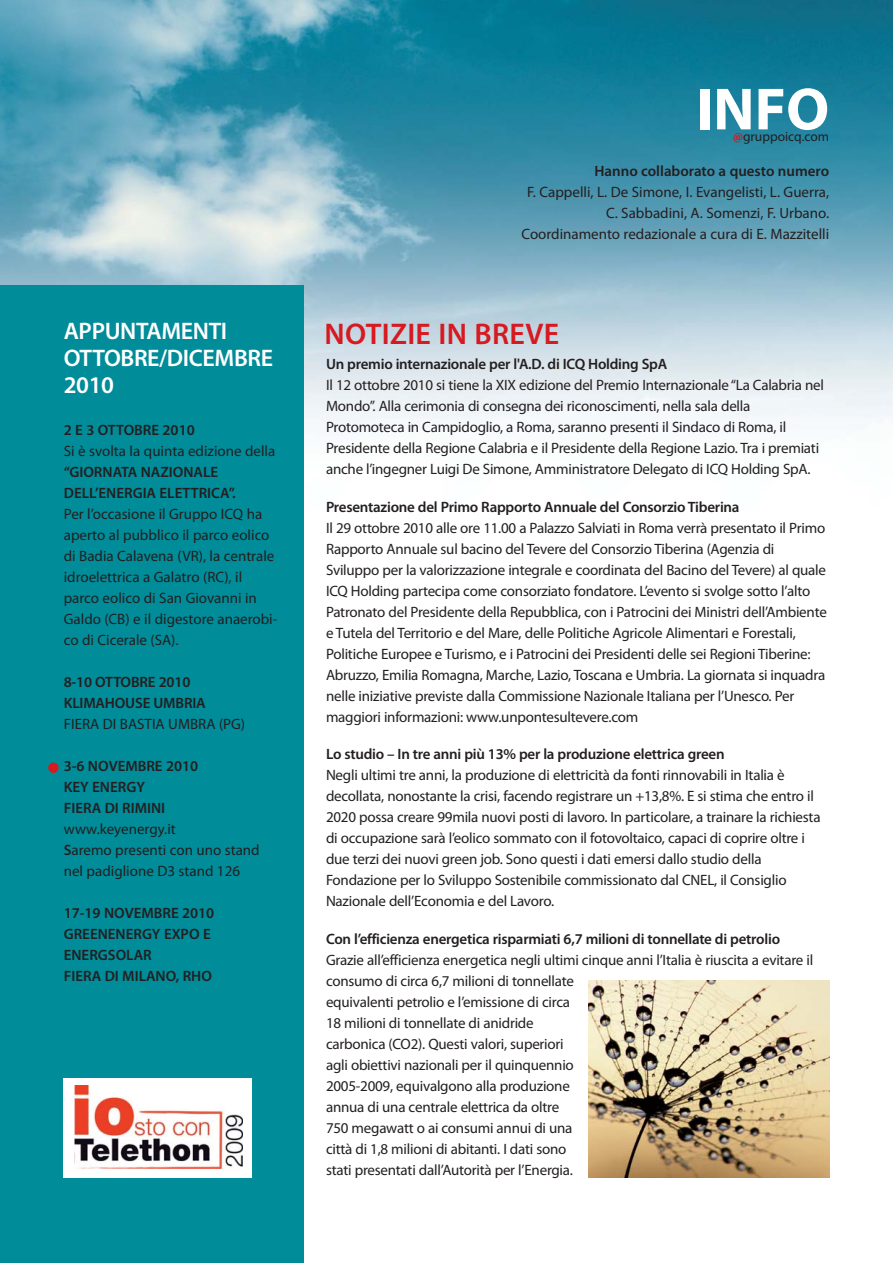
<style>
.page{position:relative;width:893px;height:1263px;background:#fff}
.page>*{position:absolute;margin:0;border:0;box-sizing:border-box;transform-origin:0 0}
.t1{font:700 60px "Myriad Pro";color:#fff}
.t2{font:600 30px "Myriad Pro";letter-spacing:.01em;color:#d71920}
.t3{font:600 24px/27px "Myriad Pro";letter-spacing:-.015em;color:#fff}
.t4{font:15px/21px "Myriad Pro";letter-spacing:-.015em;color:#231f20}
.t5{font:600 15px/21px "Myriad Pro";letter-spacing:-.015em;color:#231f20}
.t6{font:13.5px "Myriad Pro";color:#231f20}
.s1{font-weight:600}
.s2{font-weight:700;color:#d71920}
</style>
<div class="page">
<img style="left:0;top:0;width:893px;height:610px">
<div style="left:0;top:286px;width:303px;height:977px;background:#008c99"></div>
<div style="left:48px;top:762px;width:11px;height:11px;background:#d71920;border-radius:50%"></div>
<img style="left:588px;top:980px;width:241px;height:198px">
<div style="left:64px;top:1078px;width:188px;height:100px;background:#fff"></div>
<img style="left:75px;top:1085px;width:168px;height:83px">
<h3 class="t3" style="left:64px;top:320px;width:211px">APPUNTAMENTI<br>OTTOBRE/DICEMBRE<br>2010</h3>
<p class="t5" style="left:64px;top:421px;width:132px">2 E 3 OTTOBRE 2010</p>
<p class="t4" style="left:64px;top:442px;width:213px">Si è svolta la quinta edizione della</p>
<p class="t5" style="left:64px;top:463px;width:174px">“GIORNATA NAZIONALE<br>DELL’ENERGIA ELETTRICA”.</p>
<p class="t4" style="left:64px;top:505px;width:215px">Per l’occasione il Gruppo ICQ ha aperto al pubblico il parco eolico di Badia Calavena (VR), la centrale idroelettrica a Galatro (RC), il parco eolico di San Giovanni in<br>Galdo (CB) e il digestore anaerobi&shy;co di Cicerale (SA).</p>
<p class="t5" style="left:64px;top:673px;width:143px">8-10 OTTOBRE 2010<br>KLIMAHOUSE UMBRIA</p>
<p class="t4" style="left:64px;top:715px;width:183px">FIERA DI BASTIA UMBRA (PG)</p>
<p class="t5" style="left:64px;top:757px;width:136px">3-6 NOVEMBRE 2010<br>KEY ENERGY<br>FIERA DI RIMINI</p>
<p class="t4" style="left:64px;top:820px;width:197px">www.keyenergy.it<br><span class="s1">S</span>aremo presenti con uno stand nel padiglione D3 stand 126</p>
<p class="t5" style="left:64px;top:904px;width:152px">17-19 NOVEMBRE 2010<br>GREENENERGY EXPO E<br>ENERGSOLAR<br>FIERA DI MILANO, RHO</p>
<h1 class="t1" style="left:696px;top:87px;width:135px">INFO</h1>
<p class="t6" style="left:733px;top:132px;width:98px"><span class="s2">@</span>gruppoicq.com</p>
<p class="t5" style="left:594px;top:162px;width:236px">Hanno collaborato a questo numero</p>
<p class="t4" style="left:521px;top:183px;width:309px;text-align:right">F. Cappelli, L. De Simone, I. Evangelisti, L. Guerra,<br>C. Sabbadini, A. Somenzi, F. Urbano.<br>Coordinamento redazionale a cura di E. Mazzitelli</p>
<h2 class="t2" style="left:325px;top:322px;width:236px">NOTIZIE IN BREVE</h2>
<p class="t5" style="left:326px;top:355px;width:343px">Un premio internazionale per l'A.D. di ICQ Holding SpA</p>
<p class="t4" style="left:326px;top:376px;width:500px">Il 12 ottobre 2010 si tiene la XIX edizione del Premio Internazionale “La Calabria nel Mondo”. Alla cerimonia di consegna dei riconoscimenti, nella sala della Protomoteca in Campidoglio, a Roma, saranno presenti il Sindaco di Roma, il Presidente della Regione Calabria e il Presidente della Regione Lazio. Tra i premiati anche l’ingegner Luigi De Simone, Amministratore Delegato di ICQ Holding SpA.</p>
<p class="t5" style="left:326px;top:498px;width:415px">Presentazione del Primo Rapporto Annuale del Consorzio Tiberina</p>
<p class="t4" style="left:326px;top:519px;width:502px">Il 29 ottobre 2010 alle ore 11.00 a Palazzo Salviati in Roma verrà presentato il Primo Rapporto Annuale sul bacino del Tevere del Consorzio Tiberina (Agenzia di Sviluppo per la valorizzazione integrale e coordinata del Bacino del Tevere) al quale ICQ Holding partecipa come consorziato fondatore. L’evento si svolge sotto l’alto Patronato del Presidente della Repubblica, con i Patrocini dei Ministri dell’Ambiente e Tutela del Territorio e del Mare, delle Politiche Agricole Alimentari e Forestali, Politiche Europee e Turismo, e i Patrocini dei Presidenti delle sei Regioni Tiberine:<br>Abruzzo, Emilia Romagna, Marche, Lazio, Toscana e Umbria. La giornata si inquadra nelle iniziative previste dalla Commissione Nazionale Italiana per l’Unesco. Per maggiori informazioni: www.unpontesultevere.com</p>
<p class="t5" style="left:326px;top:745px;width:400px">Lo studio – In tre anni più 13% per la produzione elettrica green</p>
<p class="t4" style="left:326px;top:766px;width:496px">Negli ultimi tre anni, la produzione di elettricità da fonti rinnovabili in Italia è decollata, nonostante la crisi, facendo registrare un +13,8%. E si stima che entro il 2020 possa creare 99mila nuovi posti di lavoro. In particolare, a trainare la richiesta di occupazione sarà l’eolico sommato con il fotovoltaico, capaci di coprire oltre i due terzi dei nuovi green job. Sono questi i dati emersi dallo studio della Fondazione per lo Sviluppo Sostenibile commissionato dal CNEL, il Consiglio Nazionale dell’Economia e del Lavoro.</p>
<p class="t5" style="left:326px;top:930px;width:456px">Con l’efficienza energetica risparmiati 6,7 milioni di tonnellate di petrolio</p>
<p class="t4" style="left:326px;top:951px;width:489px">Grazie all’efficienza energetica negli ultimi cinque anni l’Italia è riuscita a evitare il consumo di circa 6,7 milioni di tonnellate<br>equivalenti petrolio e l’emissione di circa<br>18 milioni di tonnellate di anidride<br>carbonica (CO2). Questi valori, superiori<br>agli obiettivi nazionali per il quinquennio<br>2005-2009, equivalgono alla produzione<br>annua di una centrale elettrica da oltre<br>750 megawatt o ai consumi annui di una<br>città di 1,8 milioni di abitanti. I dati sono<br>stati presentati dall’Autorità per l’Energia.</p>
</div>
